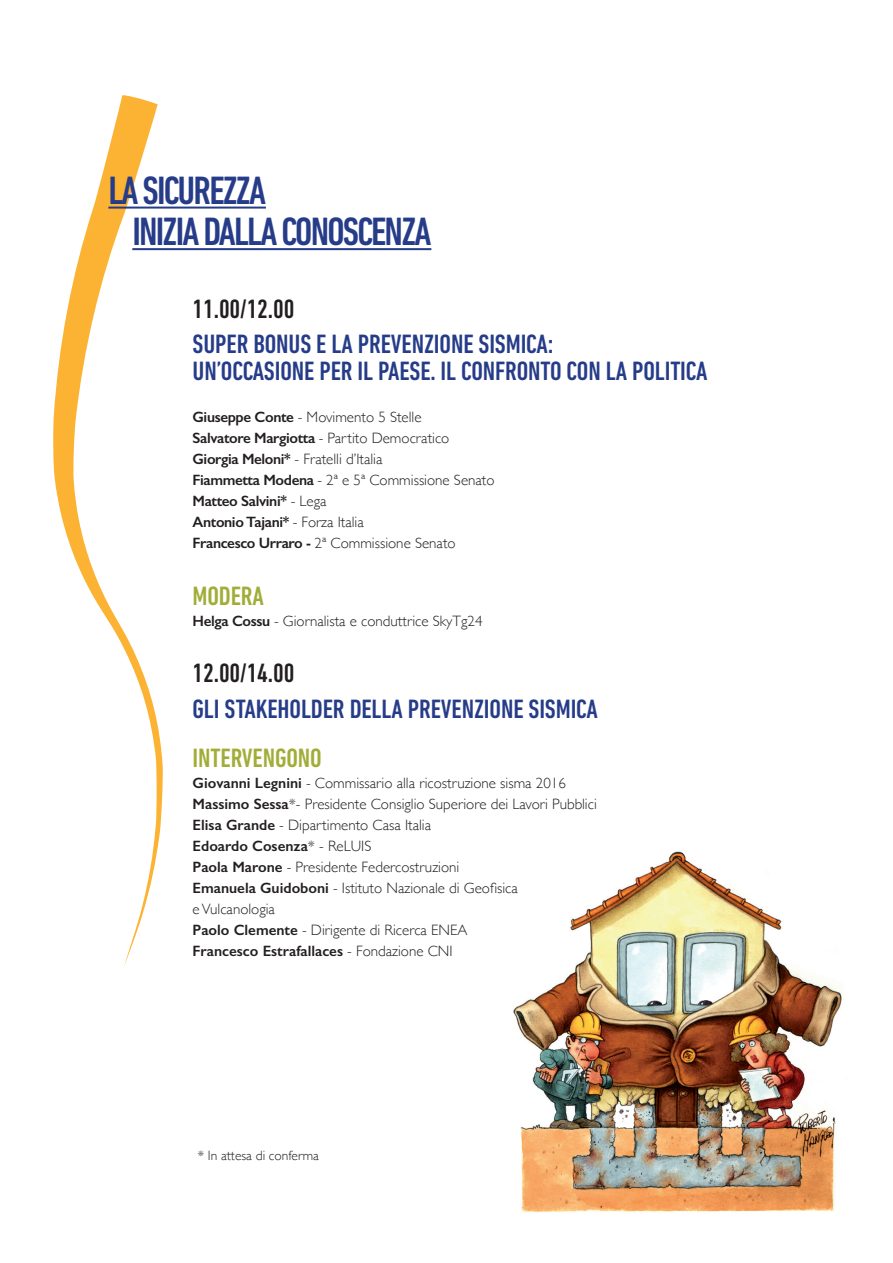
<style>
.page{position:relative;width:893px;height:1263px;background:#fff}
.page>*{position:absolute;margin:0;border:0;box-sizing:border-box;transform-origin:0 0}
.t1{font:500 condensed 40.2px/41.5px "DIN Next LT Pro";letter-spacing:-.045em;color:#263c89}
.t2{font:500 condensed 27px/26.4px "DIN Next LT Pro";letter-spacing:-.005em;color:#263c89}
.t3{font:500 condensed 27px "DIN Next LT Pro";letter-spacing:-.005em;color:#231f20}
.t4{font:500 condensed 27px "DIN Next LT Pro";letter-spacing:-.005em;color:#a1ad38}
.t5{font:300 15px/21px "Gill Sans";color:#231f20}
.t6{font:300 13.5px "Gill Sans";color:#231f20}
.s1{font-weight:600}
</style>
<div class="page">
<img style="left:513px;top:851px;width:330px;height:361px">
<svg style="left:53px;top:97px;width:110px;height:870px"></svg>
<hr style="left:108px;top:207px;width:158px;height:2px;background:#263c89">
<hr style="left:132px;top:248px;width:299px;height:2px;background:#263c89">
<div style="left:0;top:833px;width:108px;height:261px;background:#fff"></div>
<svg style="left:63px;top:95px;width:70px;height:11px"></svg>
<h1 class="t1" style="left:132px;top:169px;width:166px;text-indent:-24px">LA SICUREZZA<br>INIZIA DALLA CONOS</h1>
<h1 class="t1" style="left:357px;top:211px;width:44px">CENZA</h1>
<h2 class="t3" style="left:193px;top:294px;width:103px">11.00/12.00</h2>
<h2 class="t2" style="left:193px;top:331px;width:73px">SUPER BONUS</h2>
<h2 class="t2" style="left:193px;top:331px;width:362px;text-indent:124px">E LA PREVENZIONE SISMICA:<br>UN’OCCASIONE PER IL PAESE. IL CONFRONTO</h2>
<h2 class="t2" style="left:567px;top:357px;width:142px">CON LA POLITICA</h2>
<p class="t5" style="left:193px;top:406px;width:303px"><span class="s1">Giuseppe Conte</span> - Movimento 5 Stelle<br><span class="s1">Salvatore Margiotta</span> - Partito Democratico <span class="s1">Giorgia Meloni*</span> - Fratelli d’Italia<br><span class="s1">Fiammetta Modena</span> - 2ª e 5ª Commissione Senato <span class="s1">Matteo Salvini*</span> - Lega<br><span class="s1">Antonio Tajani*</span> - Forza Italia<br><span class="s1">Francesco Urraro -</span> 2ª Commissione Senato</p>
<h2 class="t4" style="left:193px;top:580px;width:73px">MODERA</h2>
<p class="t5" style="left:193px;top:610px;width:291px"><span class="s1">Helga Cossu</span> - Giornalista e conduttrice SkyTg24</p>
<h2 class="t3" style="left:193px;top:658px;width:103px">12.00/14.00</h2>
<h2 class="t2" style="left:193px;top:695px;width:406px">GLI STAKEHOLDER DELLA PREVENZIONE SISMICA</h2>
<h2 class="t4" style="left:193px;top:743px;width:131px">INTERVENGONO</h2>
<p class="t5" style="left:193px;top:772px;width:406px"><span class="s1">Giovanni Legnini</span> - Commissario alla ricostruzione sisma 2016<br><span class="s1">Massimo Sessa</span>*- Presidente Consiglio Superiore dei Lavori Pubblici <span class="s1">Elisa Grande</span> - Dipartimento Casa Italia<br><span class="s1">Edoardo Cosenza</span>* - ReLUIS<br><span class="s1">Paola Marone</span> - Presidente Federcostruzioni<br><span class="s1">Emanuela Guidoboni</span> - Istituto Nazionale di Geofisica<br>e Vulcanologia<br><span class="s1">Paolo Clemente</span> - Dirigente di Ricerca ENEA<br><span class="s1">Francesco Estrafallaces</span> - Fondazione CNI</p>
<p class="t6" style="left:198px;top:1145px;width:123px">* In attesa di conferma</p>
</div>
